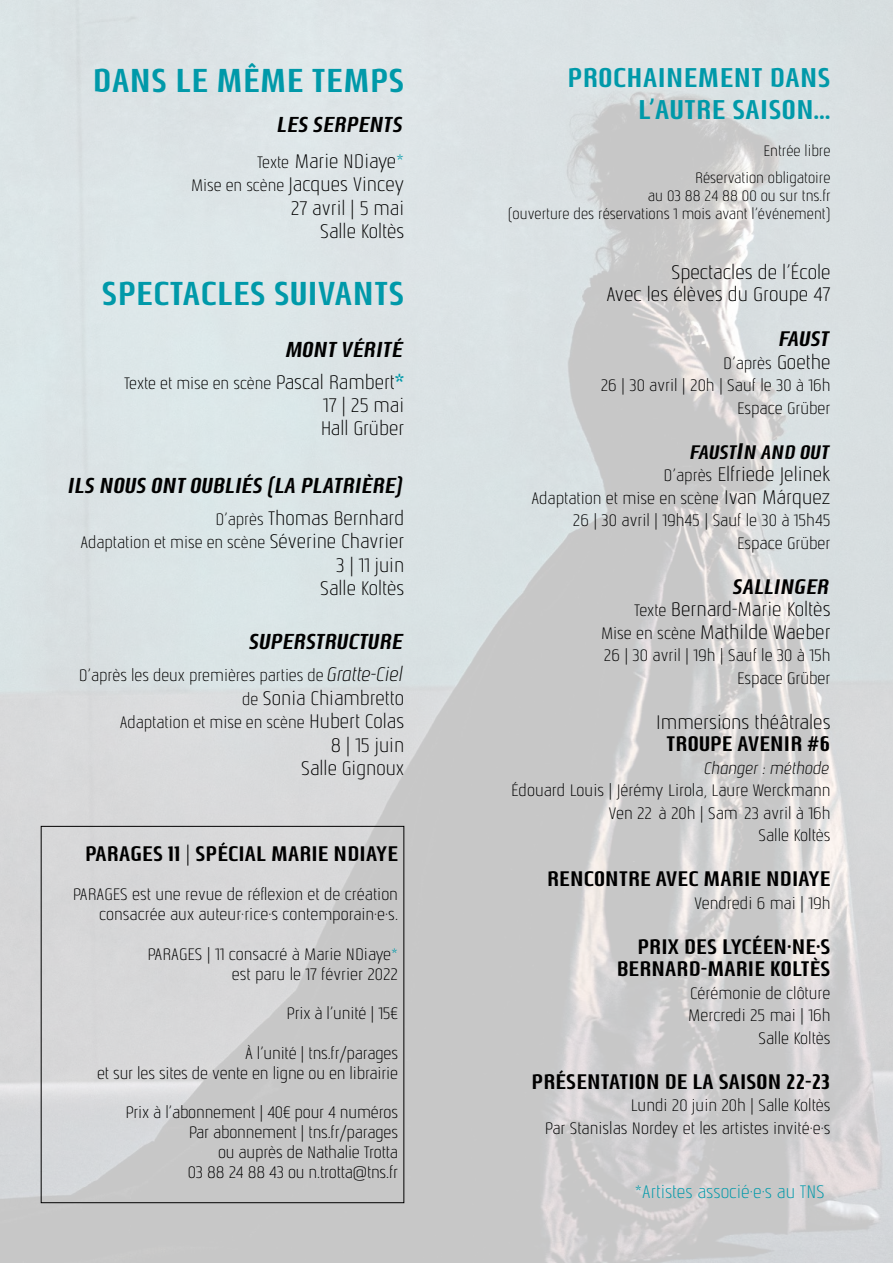
<style>
.page{position:relative;width:893px;height:1263px;background:#fff}
.page>*{position:absolute;margin:0;border:0;box-sizing:border-box;transform-origin:0 0}
.t1{font:700 33px "Nautikka";letter-spacing:.02em;color:#0099a9}
.t2{font:700 27px/32.4px "Nautikka";letter-spacing:.02em;color:#0099a9;text-align:right}
.t3{font:italic 700 21.6px "Nautikka";letter-spacing:.01em;color:#000}
.t4{font:700 21px/22.5px "Nautikka";letter-spacing:.01em;color:#000;text-align:right}
.t5{font:italic 700 21px "Nautikka";letter-spacing:.01em;color:#000}
.t6{font:300 19.5px/23.4px "Nautikka";color:#000;text-align:right}
.t7{font:300 18px "Nautikka";color:#0099a9}
.t8{font:300 16.5px/22.5px "Nautikka";color:#000;text-align:right}
.t9{font:italic 300 16.5px "Nautikka";color:#000}
.t10{font:300 15px/26.5px "Nautikka";color:#000;text-align:right}
.s1{font-size:16.5px}
.s2{color:#0099a9}
.s3{font-size:19.5px}
.s4{font-weight:700;font-size:19.5px;color:#0099a9}
.s5{font-style:italic;font-size:19.5px}
.s6{font-weight:300}
.s7{font-weight:700;font-style:italic}
.s8{font-weight:700;font-style:italic;font-size:22.5px}
</style>
<div class="page">
<img style="left:0;top:0;width:893px;height:1263px">
<div style="left:41px;top:826px;width:363px;height:377px;border:1px solid #000"></div>
<h1 class="t1" style="left:93px;top:59px;width:313px">DANS LE MÊME TEMPS</h1>
<h3 class="t3" style="left:279px;top:111px;width:127px">LES SERPENTS</h3>
<p class="t6" style="left:191px;top:149px;width:215px"><span class="s1">Texte</span> Marie NDiaye<span class="s2">*<br></span><span class="s1">Mise en scène</span> Jacques Vincey<br>27 avril | 5 mai<br>Salle Koltès</p>
<h1 class="t1" style="left:102px;top:273px;width:304px">SPECTACLES SUIVANTS</h1>
<h3 class="t3" style="left:287px;top:336px;width:119px">MONT VÉRITÉ</h3>
<p class="t8" style="left:124px;top:371px;width:282px">Texte et mise en scène <span class="s3">Pascal Rambert</span><span class="s4">*</span></p>
<p class="t6" style="left:321px;top:393px;width:85px;text-align:left">17 | 25 mai<br>Hall Grüber</p>
<h3 class="t3" style="left:70px;top:472px;width:336px">ILS NOUS ONT OUBLIÉS (LA PLATRIÈRE)</h3>
<p class="t6" style="left:215px;top:506px;width:190px"><span class="s1">D’après</span> Thomas Bernhard</p>
<p class="t8" style="left:80px;top:531px;width:325px">Adaptation et mise en scène <span class="s3">Séverine Chavrier</span></p>
<p class="t6" style="left:320px;top:553px;width:86px">3 | 11 juin<br>Salle Koltès</p>
<h3 class="t3" style="left:250px;top:628px;width:155px">SUPERSTRUCTURE</h3>
<p class="t8" style="left:79px;top:664px;width:327px">D’après les deux premières parties de <span class="s5">Gratte-Ciel</span></p>
<p class="t6" style="left:242px;top:686px;width:163px"><span class="s1">de</span> Sonia Chiambretto</p>
<p class="t8" style="left:120px;top:711px;width:286px">Adaptation et mise en scène <span class="s3">Hubert Colas</span></p>
<p class="t6" style="left:301px;top:733px;width:105px">8 | 15 juin<br>Salle Gignoux</p>
<p class="t4" style="left:85px;top:842px;width:314px">PARAGES 11 <span class="s6">|</span> SPÉCIAL MARIE NDIAYE</p>
<p class="t8" style="left:73px;top:885px;width:327px;line-height:19.8px">PARAGES est une revue de réflexion et de création consacrée aux auteur·rice·s contemporain·e·s.</p>
<p class="t8" style="left:147px;top:944px;width:252px;line-height:19.8px">PARAGES | 11 consacré à Marie NDiaye<span class="s2">* </span>est paru le 17 février 2022</p>
<p class="t8" style="left:287px;top:1002px;width:113px">Prix à l’unité | 15€</p>
<p class="t8" style="left:97px;top:1043px;width:302px;line-height:19.8px">À l’unité | tns.fr/parages<br>et sur les sites de vente en ligne ou en librairie</p>
<p class="t8" style="left:125px;top:1102px;width:274px;line-height:19.8px">Prix à l’abonnement | 40€ pour 4 numéros Par abonnement | tns.fr/parages<br>ou auprès de Nathalie Trotta<br>03 88 24 88 43 ou n.trotta@tns.fr</p>
<h2 class="t2" style="left:567px;top:61px;width:265px">PROCHAINEMENT DANS<br>L’AUTRE SAISON...</h2>
<p class="t10" style="left:695px;top:138px;width:137px">Entrée libre<br>Réservation obligatoire</p>
<p class="t10" style="left:508px;top:186px;width:324px;line-height:18px">au 03 88 24 88 00 ou sur tns.fr<br>(ouverture des réservations 1 mois avant l’événement)</p>
<p class="t6" style="left:606px;top:261px;width:226px;line-height:22.5px">Spectacles de l’École<br>Avec les élèves du Groupe 47</p>
<p class="t5" style="left:780px;top:326px;width:52px">FAUST</p>
<p class="t8" style="left:601px;top:352px;width:231px">D’après <span class="s3">Goethe<br></span>26 | 30 avril | 20h | Sauf le 30 à 16h<br>Espace Grüber</p>
<p class="t6" style="left:664px;top:441px;width:168px;line-height:22.5px"><span class="s7">FAUST</span><span class="s8">I</span><span class="s7">N AND OUT<br></span><span class="s1">D’après</span> Elfriede Jelinek</p>
<p class="t8" style="left:531px;top:487px;width:301px">Adaptation et mise en scène <span class="s3">Ivan Márquez<br></span>26 | 30 avril | 19h45 | Sauf le 30 à 15h45<br>Espace Grüber</p>
<p class="t5" style="left:734px;top:573px;width:98px">SALLINGER</p>
<p class="t6" style="left:601px;top:598px;width:231px;line-height:22.5px"><span class="s1">Texte</span> Bernard-Marie Koltès<br><span class="s1">Mise en scène</span> Mathilde Waeber</p>
<p class="t8" style="left:604px;top:644px;width:228px">26 | 30 avril | 19h | Sauf le 30 à 15h<br>Espace Grüber</p>
<p class="t6" style="left:656px;top:710px;width:176px">Immersions théâtrales</p>
<p class="t4" style="left:667px;top:733px;width:165px">TROUPE AVENIR #6</p>
<p class="t9" style="left:705px;top:758px;width:127px">Changer : méthode</p>
<p class="t8" style="left:511px;top:779px;width:321px">Édouard Louis | Jérémy Lirola, Laure Werckmann<br>Ven 22 à 20h | Sam 23 avril à 16h<br>Salle Koltès</p>
<p class="t4" style="left:547px;top:868px;width:285px">RENCONTRE AVEC MARIE NDIAYE</p>
<p class="t8" style="left:694px;top:892px;width:138px">Vendredi 6 mai | 19h</p>
<p class="t4" style="left:617px;top:935px;width:215px">PRIX DES LYCÉEN·NE·S<br>BERNARD-MARIE KOLTÈS</p>
<p class="t8" style="left:688px;top:982px;width:144px">Cérémonie de clôture<br>Mercredi 25 mai | 16h<br>Salle Koltès</p>
<p class="t4" style="left:532px;top:1070px;width:300px">PRÉSENTATION DE LA SAISON 22-23</p>
<p class="t8" style="left:545px;top:1094px;width:287px">Lundi 20 juin 20h | Salle Koltès<br>Par Stanislas Nordey et les artistes invité·e·s</p>
<p class="t7" style="left:635px;top:1181px;width:191px">*Artistes associé·e·s au TNS</p>
</div>
